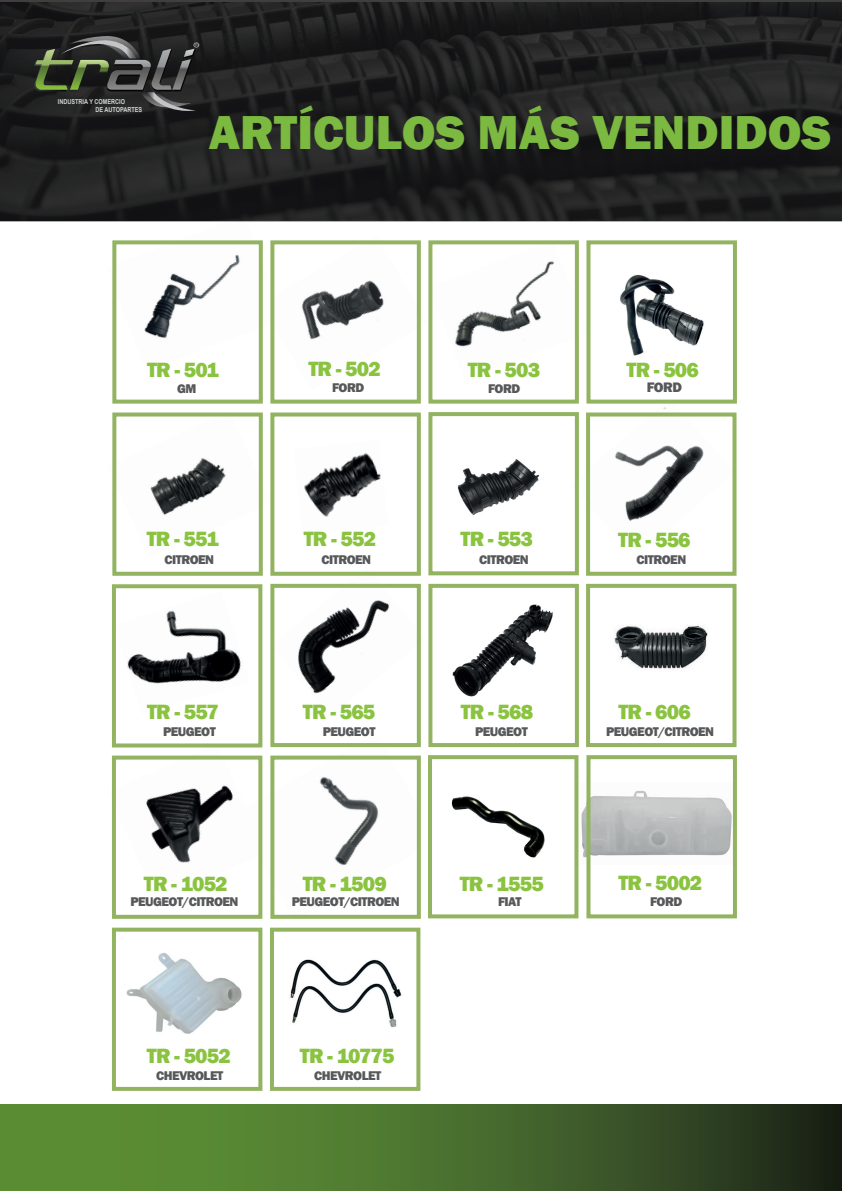
<style>
.page{position:relative;width:842px;height:1191px;background:#fff}
.page>*{position:absolute;margin:0;border:0;box-sizing:border-box;transform-origin:0 0}
.t1{font:800 49px "Franklin Gothic";color:#7cb941}
.t2{font:800 21.2px "Franklin Gothic";letter-spacing:-.04em;color:#8ac33f}
.t3{font:800 14.2px "Franklin Gothic";color:#57585a}
.t4{font:800 13px "Franklin Gothic";letter-spacing:-.04em;color:#57585a}
.t5{font:700 6.8px/8.2px "Arial";color:#d1d2d4;scale:.82 1}
.t6{font:3.5px "Myriad Pro";color:#b3b2b3;scale:1.35 1}
</style>
<div class="page">
<svg style="left:0;top:1104px;width:842px;height:87px;background:#46692c"></svg>
<img style="left:126px;top:953px;width:116px;height:81px">
<img style="left:150px;top:458px;width:76px;height:57px">
<img style="left:304px;top:453px;width:77px;height:64px">
<img style="left:457px;top:459px;width:83px;height:56px">
<img style="left:571px;top:403px;width:163px;height:118px">
<img style="left:127px;top:610px;width:114px;height:74px">
<img style="left:272px;top:583px;width:149px;height:111px">
<img style="left:452px;top:604px;width:102px;height:93px">
<img style="left:614px;top:625px;width:94px;height:44px">
<img style="left:111px;top:747px;width:123px;height:116px">
<img style="left:234px;top:733px;width:203px;height:186px">
<img style="left:421px;top:765px;width:124px;height:114px">
<img style="left:581px;top:747px;width:154px;height:111px">
<img style="left:144px;top:254px;width:96px;height:85px">
<img style="left:302px;top:280px;width:82px;height:60px">
<img style="left:455px;top:261px;width:99px;height:86px">
<img style="left:620px;top:274px;width:84px;height:82px">
<div style="left:112px;top:240px;width:151px;height:163px;border:4px solid #92b360"></div>
<div style="left:270px;top:240px;width:151px;height:163px;border:4px solid #92b360"></div>
<div style="left:428px;top:240px;width:151px;height:163px;border:4px solid #92b360"></div>
<div style="left:586px;top:240px;width:151px;height:163px;border:4px solid #92b360"></div>
<div style="left:112px;top:412px;width:151px;height:164px;border:4px solid #92b360"></div>
<div style="left:270px;top:412px;width:151px;height:164px;border:4px solid #92b360"></div>
<div style="left:428px;top:412px;width:151px;height:163px;border:4px solid #92b360"></div>
<div style="left:586px;top:412px;width:150px;height:164px;border:4px solid #92b360"></div>
<div style="left:112px;top:584px;width:150px;height:163px;border:4px solid #92b360"></div>
<div style="left:270px;top:584px;width:151px;height:163px;border:4px solid #92b360"></div>
<div style="left:428px;top:584px;width:151px;height:163px;border:4px solid #92b360"></div>
<div style="left:586px;top:584px;width:150px;height:163px;border:4px solid #92b360"></div>
<div style="left:112px;top:755px;width:150px;height:163px;border:4px solid #92b360"></div>
<div style="left:270px;top:755px;width:151px;height:163px;border:4px solid #92b360"></div>
<div style="left:428px;top:755px;width:150px;height:163px;border:4px solid #92b360"></div>
<div style="left:586px;top:755px;width:151px;height:163px;border:4px solid #92b360"></div>
<div style="left:112px;top:927px;width:150px;height:163px;border:4px solid #92b360"></div>
<img style="left:290px;top:959px;width:112px;height:69px">
<div style="left:270px;top:927px;width:150px;height:163px;border:4px solid #92b360"></div>
<svg style="left:0;top:221px;width:842px;height:1px"></svg>
<hr style="left:0;top:0;width:842px;height:3px;background:#413f3e">
<img style="left:0;top:3px;width:842px;height:218px">
<svg style="left:33px;top:32px;width:166px;height:84px;background:#373934"></svg>
<p class="t5" style="left:95px;top:97px;width:59px;text-indent:-38px">INDUSTRIA Y COMERCIO<br>DE AUTOPARTES</p>
<p class="t6" style="left:195px;top:43px;width:3px">R</p>
<h1 class="t1" style="left:209px;top:101px;width:624px">ARTÍCULOS MÁS VENDIDOS</h1>
<h2 class="t2" style="left:147px;top:356px;width:73px">TR - 501</h2>
<h2 class="t2" style="left:308px;top:355px;width:74px">TR - 502</h2>
<h2 class="t2" style="left:468px;top:356px;width:74px">TR - 503</h2>
<h2 class="t2" style="left:627px;top:356px;width:74px">TR - 506</h2>
<p class="t4" style="left:177px;top:380px;width:21px">GM</p>
<p class="t4" style="left:332px;top:379px;width:34px">FORD</p>
<p class="t4" style="left:488px;top:380px;width:34px">FORD</p>
<p class="t3" style="left:647px;top:378px;width:37px">FORD</p>
<h2 class="t2" style="left:147px;top:525px;width:74px">TR - 551</h2>
<h2 class="t2" style="left:304px;top:525px;width:74px">TR - 552</h2>
<h2 class="t2" style="left:461px;top:525px;width:74px">TR - 553</h2>
<h2 class="t2" style="left:618px;top:526px;width:74px">TR - 556</h2>
<p class="t4" style="left:165px;top:551px;width:51px">CITROEN</p>
<p class="t4" style="left:322px;top:551px;width:51px">CITROEN</p>
<p class="t4" style="left:479px;top:551px;width:51px">CITROEN</p>
<p class="t4" style="left:637px;top:551px;width:51px">CITROEN</p>
<h2 class="t2" style="left:147px;top:698px;width:73px">TR - 557</h2>
<h2 class="t2" style="left:303px;top:698px;width:74px">TR - 565</h2>
<h2 class="t2" style="left:461px;top:698px;width:74px">TR - 568</h2>
<h2 class="t2" style="left:618px;top:698px;width:74px">TR - 606</h2>
<p class="t4" style="left:163px;top:723px;width:54px">PEUGEOT</p>
<p class="t4" style="left:606px;top:723px;width:110px">PEUGEOT/CITROEN</p>
<p class="t4" style="left:323px;top:723px;width:54px">PEUGEOT</p>
<p class="t4" style="left:475px;top:723px;width:54px">PEUGEOT</p>
<h2 class="t2" style="left:144px;top:869px;width:85px">TR - 1052</h2>
<h2 class="t2" style="left:303px;top:870px;width:86px">TR - 1509</h2>
<h2 class="t2" style="left:460px;top:869px;width:86px">TR - 1555</h2>
<h2 class="t2" style="left:618px;top:869px;width:85px">TR - 5002</h2>
<p class="t4" style="left:130px;top:893px;width:110px">PEUGEOT/CITROEN</p>
<p class="t4" style="left:292px;top:893px;width:110px">PEUGEOT/CITROEN</p>
<h2 class="t2" style="left:147px;top:1041px;width:85px">TR - 5052</h2>
<p class="t4" style="left:156px;top:1067px;width:69px">CHEVROLET</p>
<h2 class="t2" style="left:300px;top:1041px;width:96px">TR - 10775</h2>
<p class="t4" style="left:314px;top:1067px;width:69px">CHEVROLET</p>
<p class="t4" style="left:498px;top:893px;width:25px">FIAT</p>
<p class="t4" style="left:650px;top:893px;width:34px">FORD</p>
</div>
